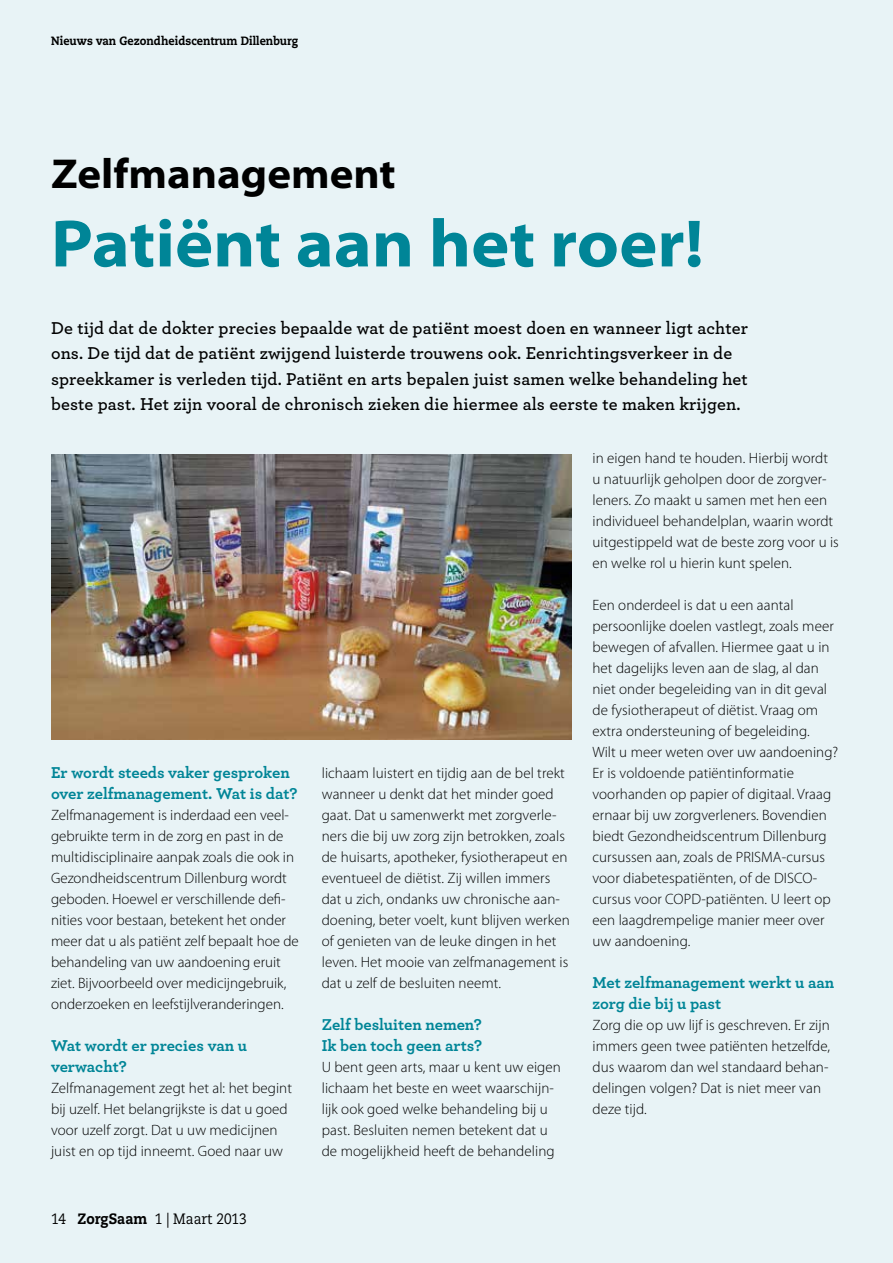
<style>
.page{position:relative;width:893px;height:1263px;background:#e8f3f6}
.page>*{position:absolute;margin:0;border:0;box-sizing:border-box;transform-origin:0 0}
.t1{font:700 semi-expanded 67.5px "Myriad Pro";color:#008597}
.t2{font:700 semi-expanded 42px "Myriad Pro";color:#000}
.t3{font:600 18px/25.5px "Archer";letter-spacing:.01em;color:#000}
.t4{font:700 16.5px/21px "Archer";color:#008597}
.t5{font:300 15px/21px "Myriad Pro";letter-spacing:.005em;color:#000}
.t6{font:15px "Caecilia LT Std";color:#000;scale:.91 1}
.t7{font:800 12px "Caecilia LT Std";color:#000;scale:.91 1}
.s1{font-weight:800}
</style>
<div class="page">
<img style="left:51px;top:455px;width:520px;height:285px">
<p class="t7" style="left:51px;top:34px;width:273px">Nieuws van Gezondheidscentrum Dillenburg</p>
<h2 class="t2" style="left:51px;top:151px;width:346px">Zelfmanagement</h2>
<h1 class="t1" style="left:51px;top:206px;width:654px">Patiënt aan het roer!</h1>
<p class="t3" style="left:51px;top:314px;width:699px">De tijd dat de dokter precies bepaalde wat de patiënt moest doen en wanneer ligt achter ons. De tijd dat de patiënt zwijgend luisterde trouwens ook. Eenrichtingsverkeer in de spreekkamer is verleden tijd. Patiënt en arts bepalen juist samen welke behandeling het beste past. Het zijn vooral de chronisch zieken die hiermee als eerste te maken krijgen.</p>
<p class="t4" style="left:51px;top:761px;width:248px">Er wordt steeds vaker gesproken over zelfmanagement. Wat is dat?</p>
<p class="t5" style="left:51px;top:805px;width:249px">Zelfmanagement is inderdaad een veel&shy;gebruikte term in de zorg en past in de multidisciplinaire aanpak zoals die ook in Gezondheidscentrum Dillenburg wordt geboden. Hoewel er verschillende defi&shy;nities voor bestaan, betekent het onder meer dat u als patiënt zelf bepaalt hoe de behandeling van uw aandoening eruit ziet. Bijvoorbeeld over medicijngebruik, onderzoeken en leefstijlveranderingen.</p>
<p class="t4" style="left:51px;top:1034px;width:198px">Wat wordt er precies van u verwacht?</p>
<p class="t5" style="left:51px;top:1078px;width:242px">Zelfmanagement zegt het al: het begint bij uzelf. Het belangrijkste is dat u goed voor uzelf zorgt. Dat u uw medicijnen juist en op tijd inneemt. Goed naar uw</p>
<p class="t6" style="left:51px;top:1209px;width:217px">14 <span class="s1">ZorgSaam</span> 1 | Maart 2013</p>
<p class="t5" style="left:322px;top:763px;width:250px">lichaam luistert en tijdig aan de bel trekt wanneer u denkt dat het minder goed gaat. Dat u samenwerkt met zorgverle&shy;ners die bij uw zorg zijn betrokken, zoals de huisarts, apotheker, fysiotherapeut en eventueel de diëtist. Zij willen immers dat u zich, ondanks uw chronische aan&shy;doening, beter voelt, kunt blijven werken of genieten van de leuke dingen in het leven. Het mooie van zelfmanagement is dat u zelf de besluiten neemt.</p>
<p class="t4" style="left:322px;top:1013px;width:162px">Zelf besluiten nemen?<br>Ik ben toch geen arts?</p>
<p class="t5" style="left:322px;top:1057px;width:241px">U bent geen arts, maar u kent uw eigen lichaam het beste en weet waarschijn&shy;lijk ook goed welke behandeling bij u past. Besluiten nemen betekent dat u de mogelijkheid heeft de behandeling</p>
<p class="t5" style="left:592px;top:448px;width:248px">in eigen hand te houden. Hierbij wordt u natuurlijk geholpen door de zorgver&shy;leners. Zo maakt u samen met hen een individueel behandelplan, waarin wordt uitgestippeld wat de beste zorg voor u is en welke rol u hierin kunt spelen.</p>
<p class="t5" style="left:592px;top:595px;width:247px">Een onderdeel is dat u een aantal persoonlijke doelen vastlegt, zoals meer bewegen of afvallen. Hiermee gaat u in het dagelijks leven aan de slag, al dan niet onder begeleiding van in dit geval de fysiotherapeut of diëtist. Vraag om extra ondersteuning of begeleiding.<br>Wilt u meer weten over uw aandoening?<br>Er is voldoende patiëntinformatie voorhanden op papier of digitaal. Vraag ernaar bij uw zorgverleners. Bovendien biedt Gezondheidscentrum Dillenburg cursussen aan, zoals de PRISMA-cursus voor diabetespatiënten, of de DISCO&shy;cursus voor COPD-patiënten. U leert op een laagdrempelige manier meer over uw aandoening.</p>
<p class="t4" style="left:592px;top:971px;width:243px">Met zelfmanagement werkt u aan zorg die bij u past</p>
<p class="t5" style="left:592px;top:1015px;width:239px">Zorg die op uw lijf is geschreven. Er zijn immers geen twee patiënten hetzelfde, dus waarom dan wel standaard behan&shy;delingen volgen? Dat is niet meer van deze tijd.</p>
</div>
